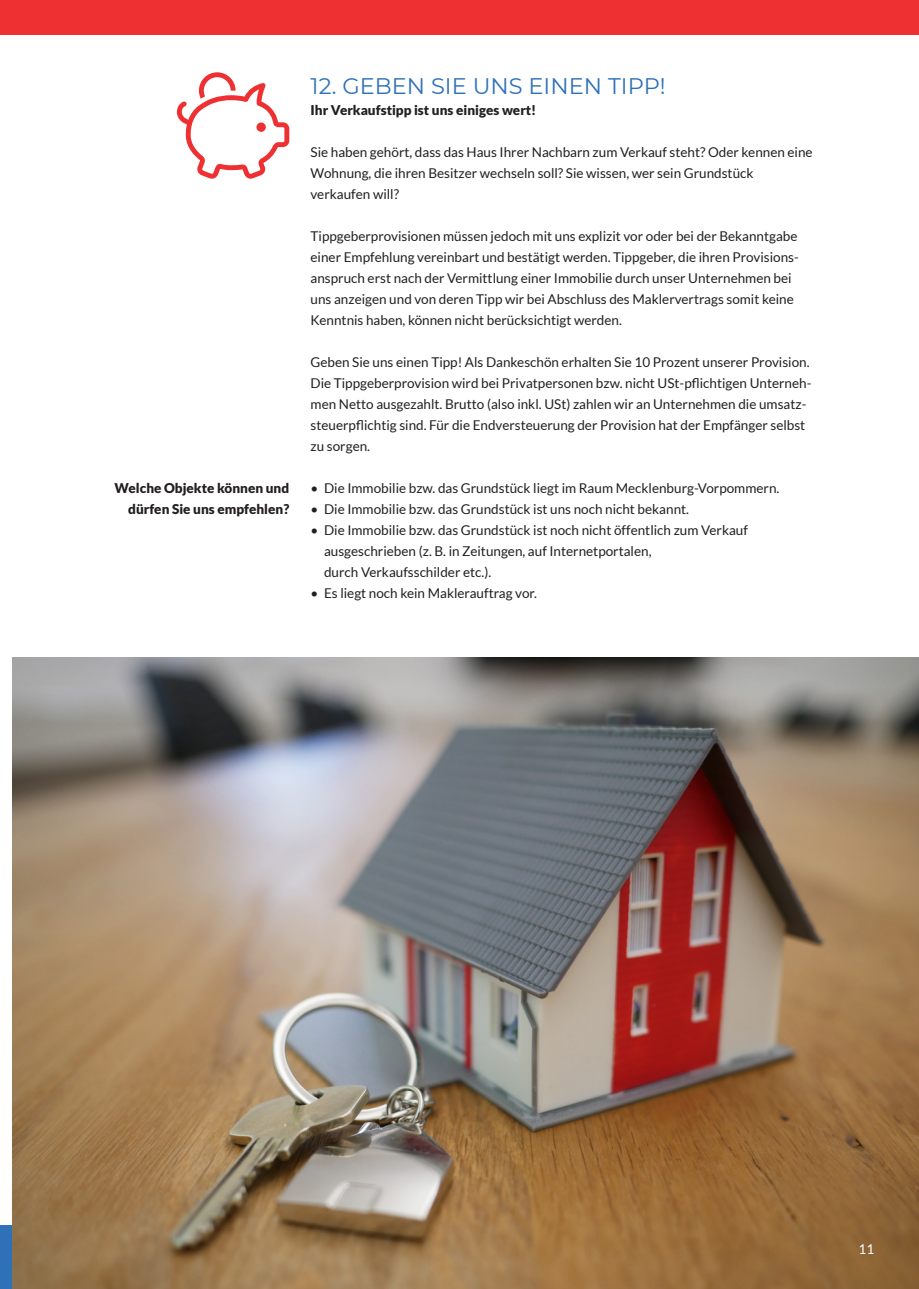
<style>
.page{position:relative;width:919px;height:1289px;background:#fff}
.page>*{position:absolute;margin:0;border:0;box-sizing:border-box;transform-origin:0 0}
.t1{font:22.5px "Montserrat";color:#2e71b9}
.t2{font:13.5px/21px "Lato";color:#231f20}
.t3{font:900 13.5px/21px "Lato";color:#231f20;text-align:right}
.t4{font:13.5px "Lato";color:#fff}
</style>
<div class="page">
<img style="left:13px;top:657px;width:905px;height:631px">
<svg style="left:177px;top:72px;width:112px;height:107px"></svg>
<svg style="left:0;top:1258px;width:29px;height:18px"></svg>
<div style="left:0;top:0;width:918px;height:34px;background:#ee3033"></div>
<p class="t3" style="left:114px;top:477px;width:176px">Welche Objekte können und dürfen Sie uns empfehlen?</p>
<h1 class="t1" style="left:310px;top:71px;width:356px">12. GEBEN SIE UNS EINEN TIPP!</h1>
<p class="t3" style="left:310px;top:99px;width:227px">Ihr Verkaufstipp ist uns einiges wert!</p>
<p class="t2" style="left:310px;top:142px;width:503px">Sie haben gehört, dass das Haus Ihrer Nachbarn zum Verkauf steht? Oder kennen eine<br>Wohnung, die ihren Besitzer wechseln soll? Sie wissen, wer sein Grundstück verkaufen will?</p>
<p class="t2" style="left:310px;top:226px;width:489px">Tippgeberprovisionen müssen jedoch mit uns explizit vor oder bei der Bekanntgabe einer Empfehlung vereinbart und bestätigt werden. Tippgeber, die ihren Provisions&shy;anspruch erst nach der Vermittlung einer Immobilie durch unser Unternehmen bei uns anzeigen und von deren Tipp wir bei Abschluss des Maklervertrags somit keine Kenntnis haben, können nicht berücksichtigt werden.</p>
<p class="t2" style="left:310px;top:352px;width:502px">Geben Sie uns einen Tipp! Als Dankeschön erhalten Sie 10 Prozent unserer Provision.<br>Die Tippgeberprovision wird bei Privatpersonen bzw. nicht USt-pflichtigen Unterneh&shy;men Netto ausgezahlt. Brutto (also inkl. USt) zahlen wir an Unternehmen die umsatz&shy;steuerpflichtig sind. Für die Endversteuerung der Provision hat der Empfänger selbst zu sorgen.</p>
<p class="t2" style="left:310px;top:478px;width:470px">• Die Immobilie bzw. das Grundstück liegt im Raum Mecklenburg-Vorpommern.</p>
<p class="t2" style="left:310px;top:499px;width:380px">• Die Immobilie bzw. das Grundstück ist uns noch nicht bekannt.</p>
<p class="t2" style="left:324px;top:520px;width:425px;text-indent:-14px">• Die Immobilie bzw. das Grundstück ist noch nicht öffentlich zum Verkauf ausgeschrieben (z. B. in Zeitungen, auf Internetportalen,<br>durch Verkaufsschilder etc.).</p>
<p class="t2" style="left:310px;top:583px;width:228px">• Es liegt noch kein Maklerauftrag vor.</p>
<p class="t4" style="left:858px;top:1241px;width:17px">11</p>
</div>
